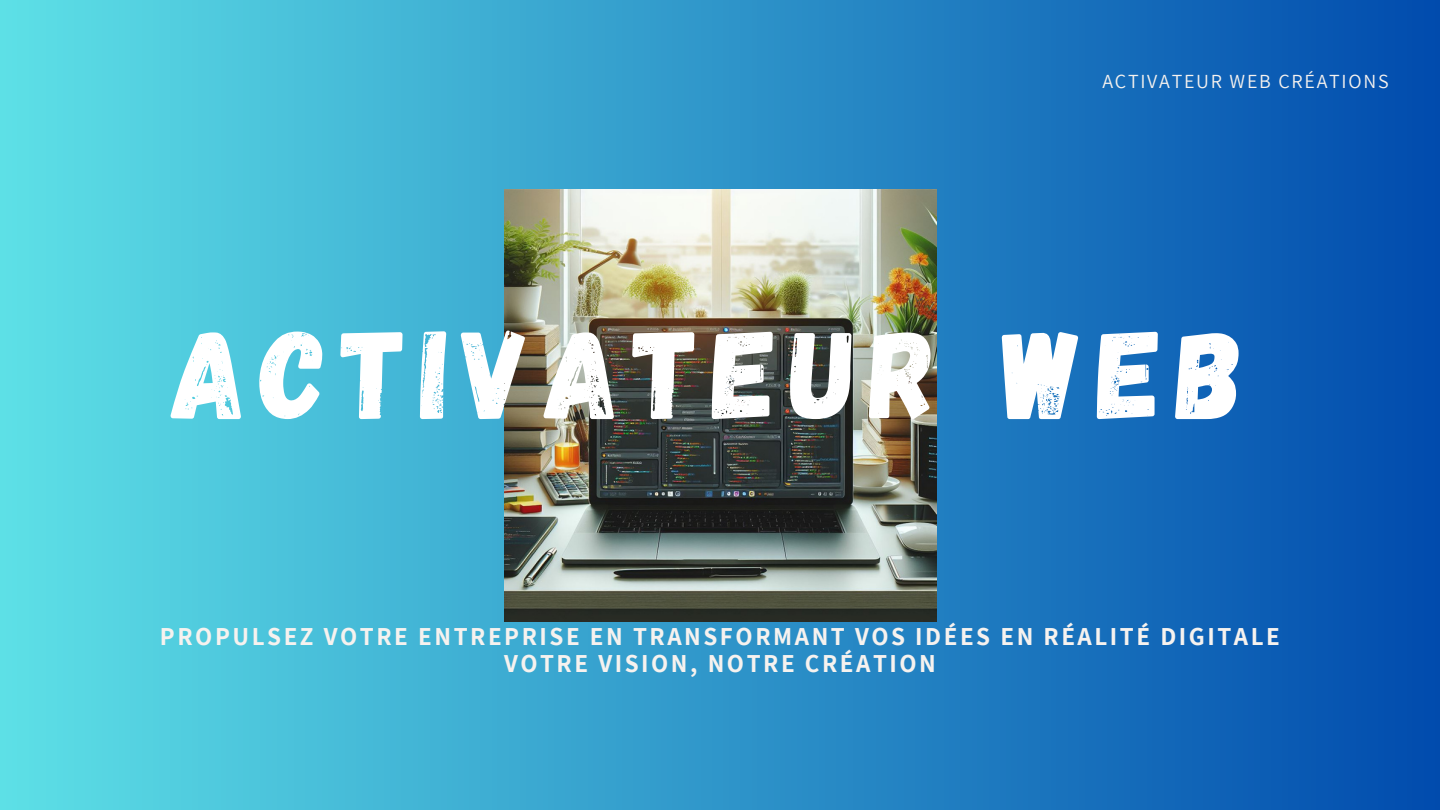
<style>
.page{position:relative;width:1440px;height:810px;background:#fff}
.page>*{position:absolute;margin:0;border:0;box-sizing:border-box;transform-origin:0 0}
.t1{font:125.2px "Gagalin";letter-spacing:.11em;color:#fff}
.t2{font:700 25.2px/27.8px "Assistant";letter-spacing:.1em;color:#f6f2ef;text-align:center}
.t3{font:20px "Assistant";letter-spacing:.085em;color:#f6f2ef}
</style>
<div class="page">
<div style="left:0;top:0;width:1440px;height:810px;background:linear-gradient(to right,#5de0e6,#014bad)"></div>
<img style="left:504px;top:189px;width:432px;height:432px">
<h2 class="t3" style="left:1102px;top:68px;width:288px">ACTIVATEUR WEB CRÉATIONS</h2>
<p class="t1" style="left:172px;top:293px;width:1074px">ACTIVATEUR WEB</p>
<h1 class="t2" style="left:160px;top:622px;width:1121px">PROPULSEZ VOTRE ENTREPRISE EN TRANSFORMANT VOS IDÉES EN RÉALITÉ DIGITALE<br>VOTRE VISION, NOTRE CRÉATION</h1>
</div>
